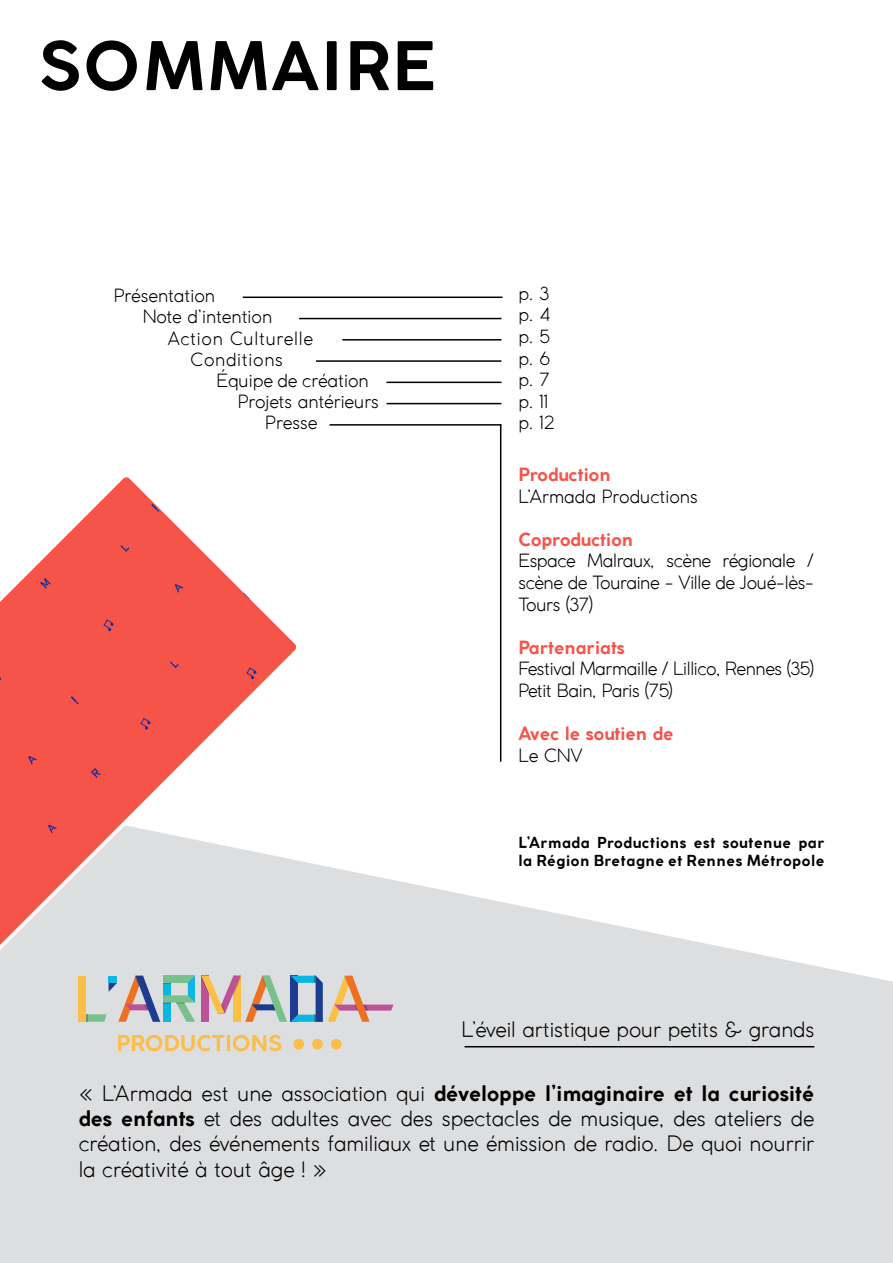
<style>
.page{position:relative;width:893px;height:1263px;background:#fff}
.page>*{position:absolute;margin:0;border:0;box-sizing:border-box;transform-origin:0 0}
.t1{font:700 66px "Coco Gothic";letter-spacing:.045em;color:#000}
.t2{font:300 21px/25.2px "Coco Gothic";color:#000;text-align:justify}
.t3{font:300 18px/21.6px "Coco Gothic";letter-spacing:-.01em;color:#000}
.t4{font:700 18px "Coco Gothic";color:#f65349}
.t5{font:300 18px "Coco Gothic";letter-spacing:.04em;color:#000}
.t6{font:700 15px/18px "Coco Gothic";letter-spacing:.04em;color:#000}
.s1{font-weight:700}
</style>
<div class="page">
<svg style="left:0;top:477px;width:296px;height:348px;fill:#f65349"></svg>
<svg style="left:28px;top:756px;width:9px;height:9px"></svg>
<svg style="left:91px;top:768px;width:10px;height:10px"></svg>
<svg style="left:71px;top:696px;width:8px;height:8px"></svg>
<svg style="left:193px;top:817px;width:8px;height:8px"></svg>
<svg style="left:40px;top:578px;width:11px;height:11px"></svg>
<svg style="left:243px;top:590px;width:10px;height:9px"></svg>
<svg style="left:175px;top:584px;width:8px;height:9px"></svg>
<svg style="left:215px;top:751px;width:9px;height:10px"></svg>
<svg style="left:120px;top:545px;width:9px;height:7px"></svg>
<svg style="left:170px;top:661px;width:9px;height:7px"></svg>
<svg style="left:44px;top:505px;width:8px;height:8px"></svg>
<svg style="left:104px;top:619px;width:10px;height:12px"></svg>
<svg style="left:151px;top:504px;width:8px;height:8px"></svg>
<svg style="left:246px;top:667px;width:11px;height:12px"></svg>
<svg style="left:140px;top:718px;width:11px;height:12px"></svg>
<svg style="left:279px;top:795px;width:10px;height:12px"></svg>
<svg style="left:575px;top:917px;width:318px;height:346px;background:#dfe0e2"></svg>
<svg style="left:0;top:825px;width:575px;height:438px;background:#e0dcdd"></svg>
<hr style="left:243px;top:297px;width:259px;height:1px;background:#000">
<hr style="left:299px;top:318px;width:202px;height:1px;background:#000">
<hr style="left:342px;top:339px;width:159px;height:2px;background:#000">
<hr style="left:387px;top:382px;width:114px;height:1px;background:#000">
<hr style="left:316px;top:360px;width:185px;height:2px;background:#000">
<hr style="left:387px;top:403px;width:114px;height:1px;background:#000">
<hr style="left:330px;top:424px;width:171px;height:2px;background:#000">
<svg style="left:71px;top:974px;width:322px;height:85px;background:#cdc9c0"></svg>
<hr style="left:465px;top:1046px;width:349px;height:1px;background:#000">
<hr style="left:500px;top:424px;width:1px;height:338px;background:#000">
<h1 class="t1" style="left:38px;top:38px;width:398px">SOMMAIRE</h1>
<p class="t3" style="left:114px;top:285px;width:103px">Présentation</p>
<p class="t3" style="left:143px;top:307px;width:131px">Note d’intention</p>
<p class="t5" style="left:167px;top:329px;width:147px">Action Culturelle</p>
<p class="t5" style="left:191px;top:350px;width:94px">Conditions</p>
<p class="t3" style="left:216px;top:370px;width:154px">Équipe de création</p>
<p class="t3" style="left:238px;top:392px;width:143px">Projets antérieurs</p>
<p class="t3" style="left:265px;top:413px;width:53px">Presse</p>
<p class="t3" style="left:518px;top:283px;width:38px">p. 3 p. 4 p. 5 p. 6 p. 7 p. 11 p. 12</p>
<p class="t4" style="left:518px;top:467px;width:94px">Production</p>
<p class="t3" style="left:518px;top:486px;width:181px">L’Armada Productions</p>
<p class="t4" style="left:518px;top:532px;width:116px">Coproduction</p>
<p class="t3" style="left:518px;top:551px;width:297px;text-align:justify">Espace Malraux, scène régionale / scène de Touraine - Ville de Joué-lès-Tours (37)</p>
<p class="t4" style="left:518px;top:640px;width:108px">Partenariats</p>
<p class="t3" style="left:518px;top:659px;width:297px">Festival Marmaille / Lillico, Rennes (35)<br>Petit Bain, Paris (75)</p>
<p class="t4" style="left:518px;top:726px;width:157px">Avec le soutien de</p>
<p class="t3" style="left:518px;top:745px;width:66px">Le CNV</p>
<p class="t6" style="left:518px;top:835px;width:307px">L’Armada Productions est soutenue par la Région Bretagne et Rennes Métropole</p>
<p class="t2" style="left:462px;top:1018px;width:354px">L’éveil artistique pour petits &amp; grands</p>
<p class="t2" style="left:79px;top:1082px;width:737px">« L’Armada est une association qui <span class="s1">développe l’imaginaire et la curiosité des enfants</span> et des adultes avec des spectacles de musique, des ateliers de création, des événements familiaux et une émission de radio. De quoi nourrir la créativité à tout âge ! »</p>
</div>
